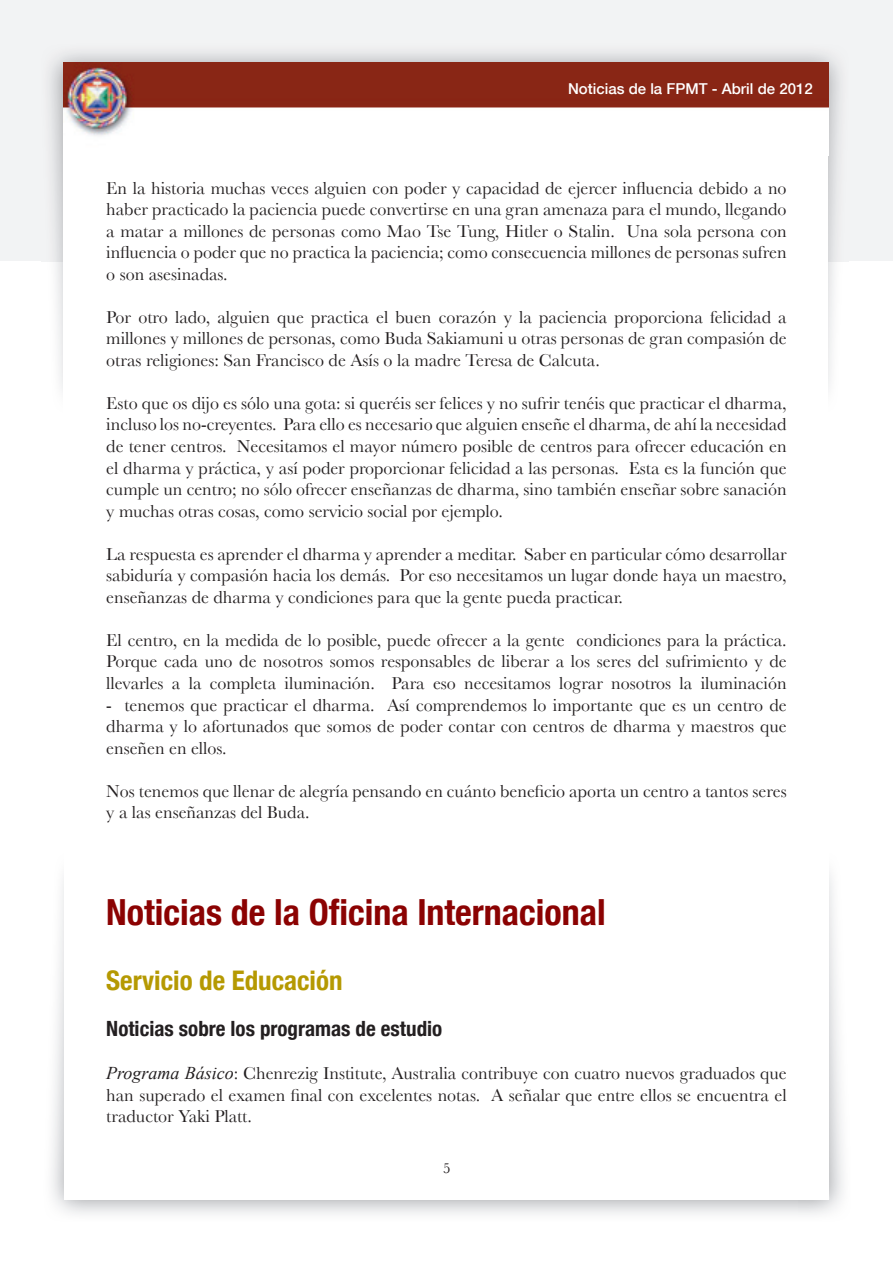
<style>
.page{position:relative;width:893px;height:1263px;background:#fff}
.page>*{position:absolute;margin:0;border:0;box-sizing:border-box;transform-origin:0 0}
.Text_title_no_rule_a{font:700 condensed 36px "Helvetica Neue";color:#8b0202}
.Text_title_sub1{font:700 condensed 27px "Helvetica Neue";color:#b59902}
.Text_title_sub2{font:700 condensed 21px "Helvetica Neue";color:#231f20}
.t1{font:18px/21.6px "Baskerville";color:#231f20;text-align:justify}
.t2{font:500 15px "Helvetica Neue";color:#fff}
.t3{font:15px "Baskerville";color:#231f20}
.s1{font-family:"Times New Roman";font-style:italic}
</style>
<div class="page">
<div style="left:0;top:0;width:893px;height:261px;background:#f2f3f4"></div>
<img style="left:41px;top:53px;width:807px;height:338px">
<div style="left:63px;top:64px;width:765px;height:418px;background:#fff"></div>
<img style="left:63px;top:62px;width:765px;height:74px">
<p class="t2" style="left:568px;top:80px;width:246px">Noticias de la FPMT - Abril de 2012</p>
<p class="t1" style="left:106px;top:177px;width:682px">En la historia muchas veces alguien con poder y capacidad de ejercer influencia debido a no haber practicado la paciencia puede convertirse en una gran amenaza para el mundo, llegando a matar a millones de personas como Mao Tse Tung, Hitler o Stalin. Una sola persona con influencia o poder que no practica la paciencia; como consecuencia millones de personas sufren o son asesinadas.</p>
<p class="t1" style="left:106px;top:306px;width:682px">Por otro lado, alguien que practica el buen corazón y la paciencia proporciona felicidad a millones y millones de personas, como Buda Sakiamuni u otras personas de gran compasión de otras religiones: San Francisco de Asís o la madre Teresa de Calcuta.</p>
<p class="t1" style="left:106px;top:392px;width:682px">Esto que os dijo es sólo una gota: si queréis ser felices y no sufrir tenéis que practicar el dharma, incluso los no-creyentes. Para ello es necesario que alguien enseñe el dharma, de ahí la necesidad de tener centros. Necesitamos el mayor número posible de centros para ofrecer educación en el dharma y práctica, y así poder proporcionar felicidad a las personas. Esta es la función que cumple un centro; no sólo ofrecer enseñanzas de dharma, sino también enseñar sobre sanación y muchas otras cosas, como servicio social por ejemplo.</p>
<p class="t1" style="left:106px;top:543px;width:682px">La respuesta es aprender el dharma y aprender a meditar. Saber en particular cómo desarrollar sabiduría y compasión hacia los demás. Por eso necesitamos un lugar donde haya un maestro, enseñanzas de dharma y condiciones para que la gente pueda practicar.</p>
<p class="t1" style="left:106px;top:629px;width:682px">El centro, en la medida de lo posible, puede ofrecer a la gente condiciones para la práctica.<br>Porque cada uno de nosotros somos responsables de liberar a los seres del sufrimiento y de llevarles a la completa iluminación. Para eso necesitamos lograr nosotros la iluminación</p>
<p class="t1" style="left:106px;top:694px;width:682px">- tenemos que practicar el dharma. Así comprendemos lo importante que es un centro de dharma y lo afortunados que somos de poder contar con centros de dharma y maestros que enseñen en ellos.</p>
<p class="t1" style="left:106px;top:780px;width:682px">Nos tenemos que llenar de alegría pensando en cuánto beneficio aporta un centro a tantos seres y a las enseñanzas del Buda.</p>
<p class="Text_title_no_rule_a" style="left:106px;top:891px;width:501px">Noticias de la Oficina Internacional</p>
<p class="Text_title_sub1" style="left:106px;top:964px;width:238px">Servicio de Educación</p>
<p class="Text_title_sub2" style="left:106px;top:1016px;width:337px">Noticias sobre los programas de estudio</p>
<p class="t1" style="left:106px;top:1062px;width:682px"><span class="s1">Programa Básico</span>: Chenrezig Institute, Australia contribuye con cuatro nuevos graduados que han superado el examen final con excelentes notas. A señalar que entre ellos se encuentra el traductor Yaki Platt.</p>
<p class="t3" style="left:443px;top:1160px;width:9px">5</p>
</div>
